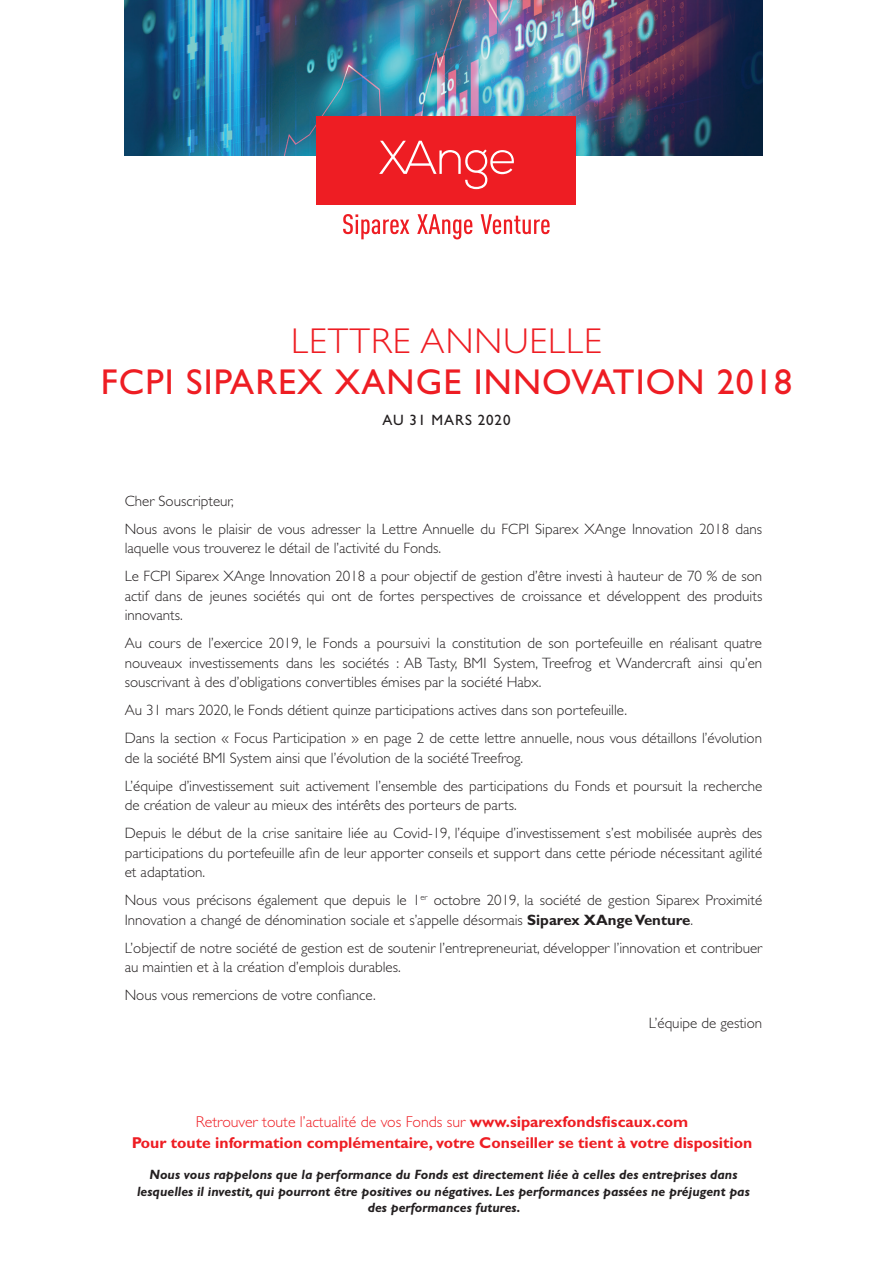
<style>
.page{position:relative;width:893px;height:1263px;background:#fff}
.page>*{position:absolute;margin:0;border:0;box-sizing:border-box;transform-origin:0 0}
.t1{font:36px "Gill Sans Std";letter-spacing:.03em;color:#ee1d23}
.t2{font:300 36px "Gill Sans Std";letter-spacing:.03em;color:#ee1d23}
.t3{font:700 15.75px/21px "Gill Sans Std";color:#ee1d23;text-align:center}
.t4{font:300 15px/19.5px "Gill Sans Std";color:#231f20}
.t5{font:15px "Gill Sans Std";letter-spacing:.06em;color:#231f20}
.t6{font:italic 700 13.5px/16.5px "Gill Sans Std";color:#231f20;text-align:center}
.s1{font-weight:700}
.s2{font-weight:300}
</style>
<div class="page">
<img style="left:125px;top:0;width:637px;height:155px">
<svg style="left:343px;top:214px;width:66px;height:25px"></svg>
<svg style="left:417px;top:214px;width:55px;height:25px"></svg>
<svg style="left:481px;top:214px;width:69px;height:20px"></svg>
<div style="left:317px;top:116px;width:259px;height:89px;background:#ee1d23"></div>
<svg style="left:379px;top:141px;width:135px;height:48px"></svg>
<h1 class="t2" style="left:291px;top:321px;width:312px">LETTRE ANNUELLE</h1>
<h1 class="t1" style="left:101px;top:361px;width:693px">FCPI SIPAREX XANGE INNOVATION 2018</h1>
<p class="t5" style="left:382px;top:411px;width:130px">AU 31 MARS 2020</p>
<p class="t4" style="left:125px;top:487px;width:639px;line-height:28px">Cher Souscripteur,<br>Nous avons le plaisir de vous adresser la Lettre Annuelle du FCPI Siparex XAnge Innovation 2018 dans</p>
<p class="t4" style="left:125px;top:534px;width:639px;line-height:28px">laquelle vous trouverez le détail de l’activité du Fonds.<br>Le FCPI Siparex XAnge Innovation 2018 a pour objectif de gestion d’être investi à hauteur de 70 % de son</p>
<p class="t4" style="left:125px;top:586px;width:639px">actif dans de jeunes sociétés qui ont de fortes perspectives de croissance et développent des produits innovants.</p>
<p class="t4" style="left:125px;top:634px;width:639px;text-align:justify">Au cours de l’exercice 2019, le Fonds a poursuivi la constitution de son portefeuille en réalisant quatre nouveaux investissements dans les sociétés : AB Tasty, BMI System, Treefrog et Wandercraft ainsi qu’en souscrivant à des d’obligations convertibles émises par la société Habx.</p>
<p class="t4" style="left:125px;top:696px;width:639px;line-height:28px">Au 31 mars 2020, le Fonds détient quinze participations actives dans son portefeuille.<br>Dans la section « Focus Participation » en page 2 de cette lettre annuelle, nous vous détaillons l’évolution</p>
<p class="t4" style="left:125px;top:744px;width:639px;line-height:28px">de la société BMI System ainsi que l’évolution de la société Treefrog.<br>L’équipe d’investissement suit activement l’ensemble des participations du Fonds et poursuit la recherche</p>
<p class="t4" style="left:125px;top:791px;width:639px;line-height:28px">de création de valeur au mieux des intérêts des porteurs de parts.<br>Depuis le début de la crise sanitaire liée au Covid-19, l’équipe d’investissement s’est mobilisée auprès des</p>
<p class="t4" style="left:125px;top:843px;width:639px">participations du portefeuille afin de leur apporter conseils et support dans cette période nécessitant agilité et adaptation.</p>
<p class="t4" style="left:125px;top:891px;width:639px">Nous vous précisons également que depuis le 1<sup>er</sup> octobre 2019, la société de gestion Siparex Proximité<br>Innovation a changé de dénomination sociale et s’appelle désormais <span class="s1">Siparex XAnge Venture</span>.</p>
<p class="t4" style="left:125px;top:938px;width:639px">L’objectif de notre société de gestion est de soutenir l’entrepreneuriat, développer l’innovation et contribuer au maintien et à la création d’emplois durables.</p>
<p class="t4" style="left:125px;top:986px;width:253px">Nous vous remercions de votre confiance.</p>
<p class="t4" style="left:649px;top:1014px;width:115px">L’équipe de gestion</p>
<p class="t3" style="left:132px;top:1111px;width:622px"><span class="s2">Retrouver toute l’actualité de vos Fonds sur</span> www.siparexfondsfiscaux.com<br>Pour toute information complémentaire, votre Conseiller se tient à votre disposition</p>
<p class="t6" style="left:137px;top:1166px;width:614px">Nous vous rappelons que la performance du Fonds est directement liée à celles des entreprises dans lesquelles il investit, qui pourront être positives ou négatives. Les performances passées ne préjugent pas des performances futures.</p>
</div>
